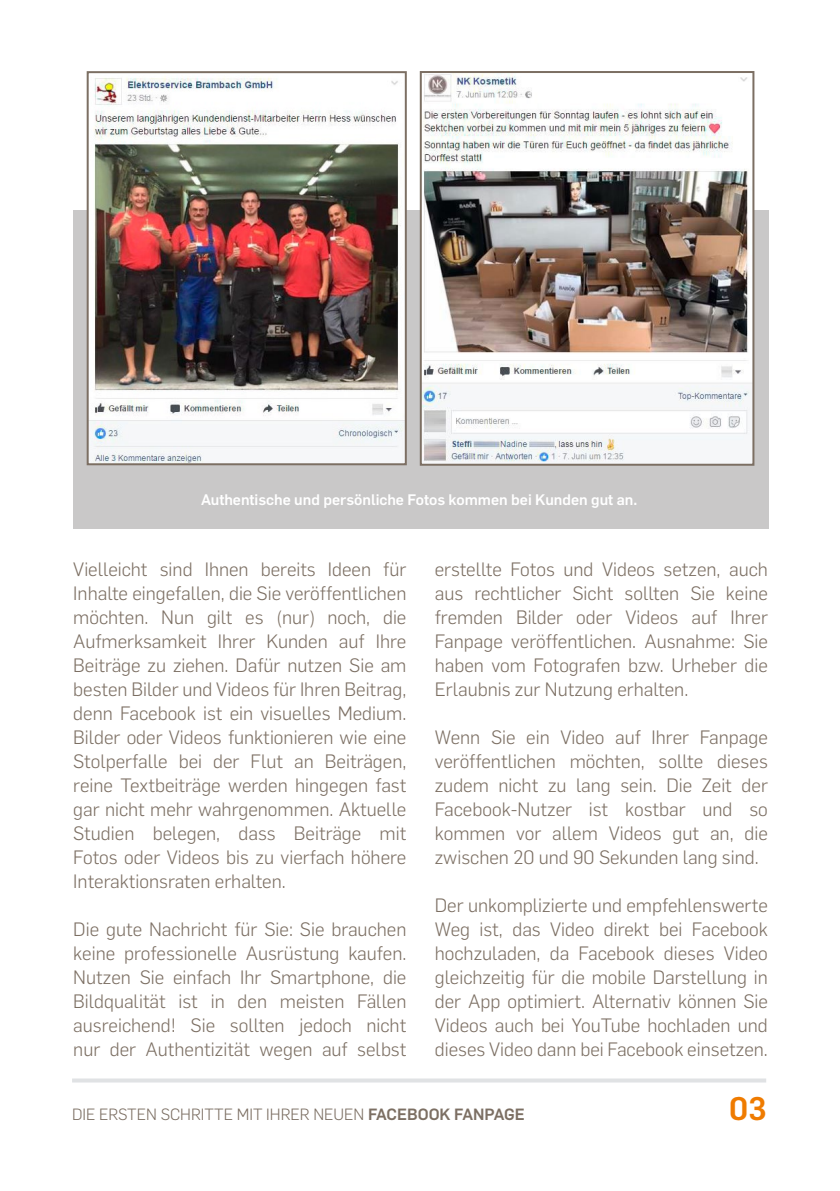
<style>
.page{position:relative;width:840px;height:1191px;background:#fff}
.page>*{position:absolute;margin:0;border:0;box-sizing:border-box;transform-origin:0 0}
.t1{font:500 32px "Flama";color:#ef7b00}
.t2{font:300 19px/24px "Flama";color:#7c6f63;text-align:justify}
.t3{font:300 16px "Flama";color:#7c6f63}
.t4{font:500 15px "Flama";color:#fff}
.s1{font-weight:500}
</style>
<div class="page">
<div style="left:73px;top:210px;width:695px;height:319px;background:#c9c8c8"></div>
<img style="left:90px;top:77px;width:313px;height:385px">
<div style="left:87px;top:71px;width:319px;height:394px;border:2px solid #7c6f63"></div>
<img style="left:422px;top:74px;width:329px;height:389px">
<div style="left:419px;top:71px;width:335px;height:395px;border:2px solid #7c6f63"></div>
<svg style="left:72px;top:1078px;width:693px;height:4px;fill:#e0e2e4"></svg>
<p class="t4" style="left:201px;top:489px;width:437px">Authentische und persönliche Fotos kommen bei Kunden gut an.</p>
<p class="t2" style="left:73px;top:556px;width:334px">Vielleicht sind Ihnen bereits Ideen für Inhalte eingefallen, die Sie veröffentlichen möchten. Nun gilt es (nur) noch, die Aufmerksamkeit Ihrer Kunden auf Ihre Beiträge zu ziehen. Dafür nutzen Sie am besten Bilder und Videos für Ihren Beitrag, denn Facebook ist ein visuelles Medium.<br>Bilder oder Videos funktionieren wie eine Stolperfalle bei der Flut an Beiträgen, reine Textbeiträge werden hingegen fast gar nicht mehr wahrgenommen. Aktuelle Studien belegen, dass Beiträge mit Fotos oder Videos bis zu vierfach höhere Interaktionsraten erhalten.</p>
<p class="t2" style="left:73px;top:916px;width:334px">Die gute Nachricht für Sie: Sie brauchen keine professionelle Ausrüstung kaufen.<br>Nutzen Sie einfach Ihr Smartphone, die Bildqualität ist in den meisten Fällen ausreichend! Sie sollten jedoch nicht nur der Authentizität wegen auf selbst</p>
<p class="t2" style="left:434px;top:556px;width:334px">erstellte Fotos und Videos setzen, auch aus rechtlicher Sicht sollten Sie keine fremden Bilder oder Videos auf Ihrer Fanpage veröffentlichen. Ausnahme: Sie haben vom Fotografen bzw. Urheber die Erlaubnis zur Nutzung erhalten.</p>
<p class="t2" style="left:434px;top:724px;width:334px">Wenn Sie ein Video auf Ihrer Fanpage veröffentlichen möchten, sollte dieses zudem nicht zu lang sein. Die Zeit der Facebook-Nutzer ist kostbar und so kommen vor allem Videos gut an, die zwischen 20 und 90 Sekunden lang sind.</p>
<p class="t2" style="left:434px;top:892px;width:334px">Der unkomplizierte und empfehlenswerte Weg ist, das Video direkt bei Facebook hochzuladen, da Facebook dieses Video gleichzeitig für die mobile Darstellung in der App optimiert. Alternativ können Sie Videos auch bei YouTube hochladen und dieses Video dann bei Facebook einsetzen.</p>
<p class="t3" style="left:72px;top:1102px;width:454px">DIE ERSTEN SCHRITTE MIT IHRER NEUEN <span class="s1">FACEBOOK FANPAGE</span></p>
<h1 class="t1" style="left:728px;top:1084px;width:39px">03</h1>
</div>
